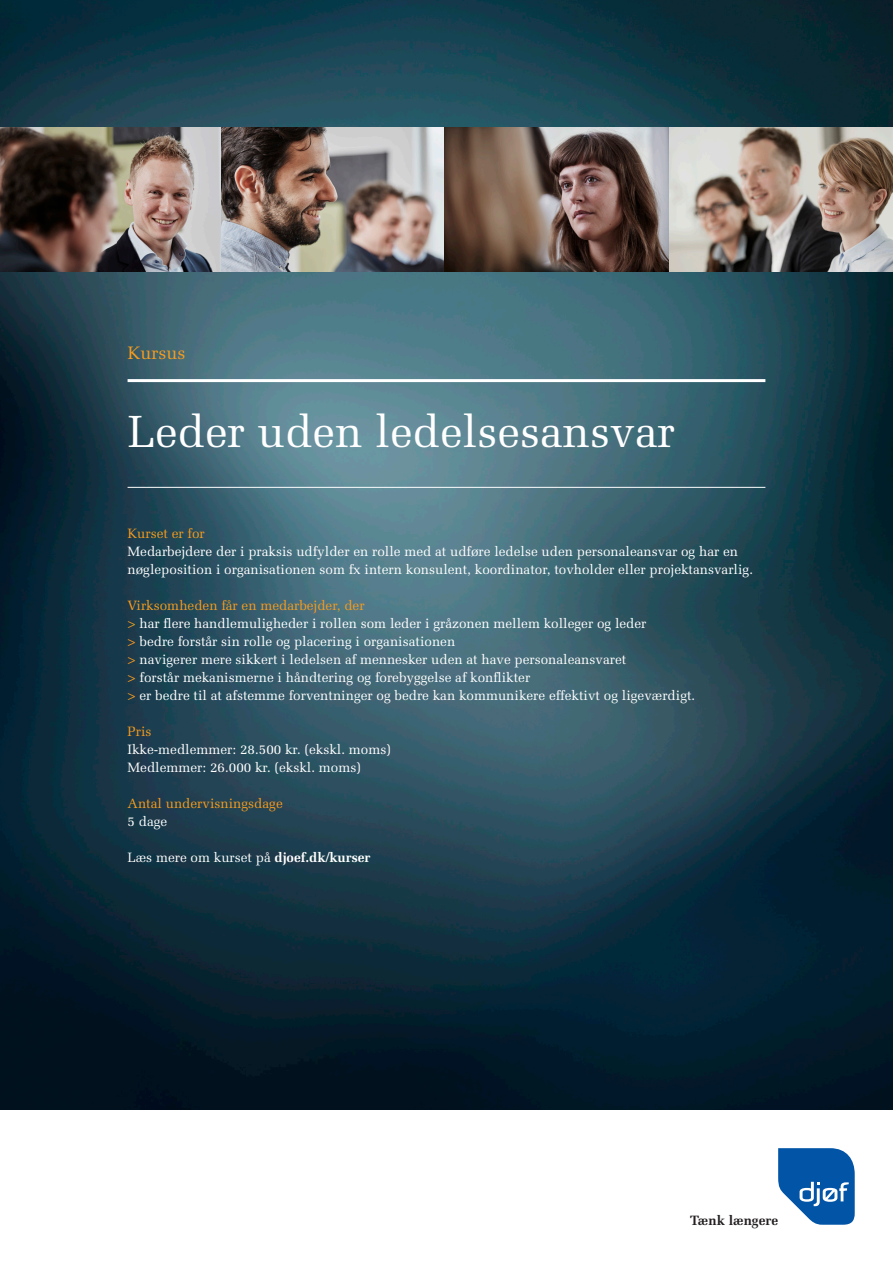
<style>
.page{position:relative;width:893px;height:1263px;background:#fff}
.page>*{position:absolute;margin:0;border:0;box-sizing:border-box;transform-origin:0 0}
.t1{font:45px "Melior LT Std";color:#fff}
.t2{font:18px "Melior LT Std";color:#f89c1c}
.t3{font:13.5px/18px "Melior LT Std";color:#fff}
.t4{font:13.5px "Melior LT Std";color:#f89c1c}
.brød_9_12{font:700 13.5px "Melior LT Std";color:#231f20}
.s1{color:#f89c1c}
.s2{font-weight:700}
</style>
<div class="page">
<img style="left:0;top:0;width:893px;height:1110px">
<hr style="left:128px;top:379px;width:637px;height:3px;background:#fff">
<hr style="left:128px;top:487px;width:637px;height:1px;background:#fff">
<svg style="left:778px;top:1148px;width:77px;height:77px"></svg>
<img style="left:0;top:128px;width:893px;height:144px">
<p class="t2" style="left:128px;top:342px;width:59px">Kursus</p>
<p class="t1" style="left:128px;top:405px;width:549px">Leder uden ledelsesansvar</p>
<p class="t4" style="left:128px;top:526px;width:79px">Kurset er for</p>
<p class="t3" style="left:128px;top:543px;width:627px">Medarbejdere der i praksis udfylder en rolle med at udføre ledelse uden personaleansvar og har en nøgleposition i organisationen som fx intern konsulent, koordinator, tovholder eller projektansvarlig.</p>
<p class="t4" style="left:128px;top:598px;width:239px">Virksomheden får en medarbejder, der</p>
<p class="t3" style="left:128px;top:615px;width:520px"><span class="s1">&gt;</span> har flere handlemuligheder i rollen som leder i gråzonen mellem kolleger og leder</p>
<p class="t3" style="left:128px;top:633px;width:329px"><span class="s1">&gt;</span> bedre forstår sin rolle og placering i organisationen</p>
<p class="t3" style="left:128px;top:651px;width:500px"><span class="s1">&gt;</span> navigerer mere sikkert i ledelsen af mennesker uden at have personaleansvaret</p>
<p class="t3" style="left:128px;top:669px;width:404px"><span class="s1">&gt;</span> forstår mekanismerne i håndtering og forebyggelse af konflikter</p>
<p class="t3" style="left:128px;top:687px;width:569px"><span class="s1">&gt;</span> er bedre til at afstemme forventninger og bedre kan kommunikere effektivt og ligeværdigt.</p>
<p class="t4" style="left:128px;top:724px;width:25px">Pris</p>
<p class="t3" style="left:128px;top:741px;width:265px">Ikke-medlemmer: 28.500 kr. (ekskl. moms)</p>
<p class="t3" style="left:128px;top:759px;width:235px">Medlemmer: 26.000 kr. (ekskl. moms)</p>
<p class="t4" style="left:128px;top:796px;width:157px">Antal undervisningsdage</p>
<p class="t3" style="left:128px;top:813px;width:41px">5 dage</p>
<p class="t3" style="left:128px;top:849px;width:244px">Læs mere om kurset på <span class="s2">djoef.dk/kurser</span></p>
<p class="brød_9_12" style="left:690px;top:1212px;width:90px">Tænk længere</p>
</div>
